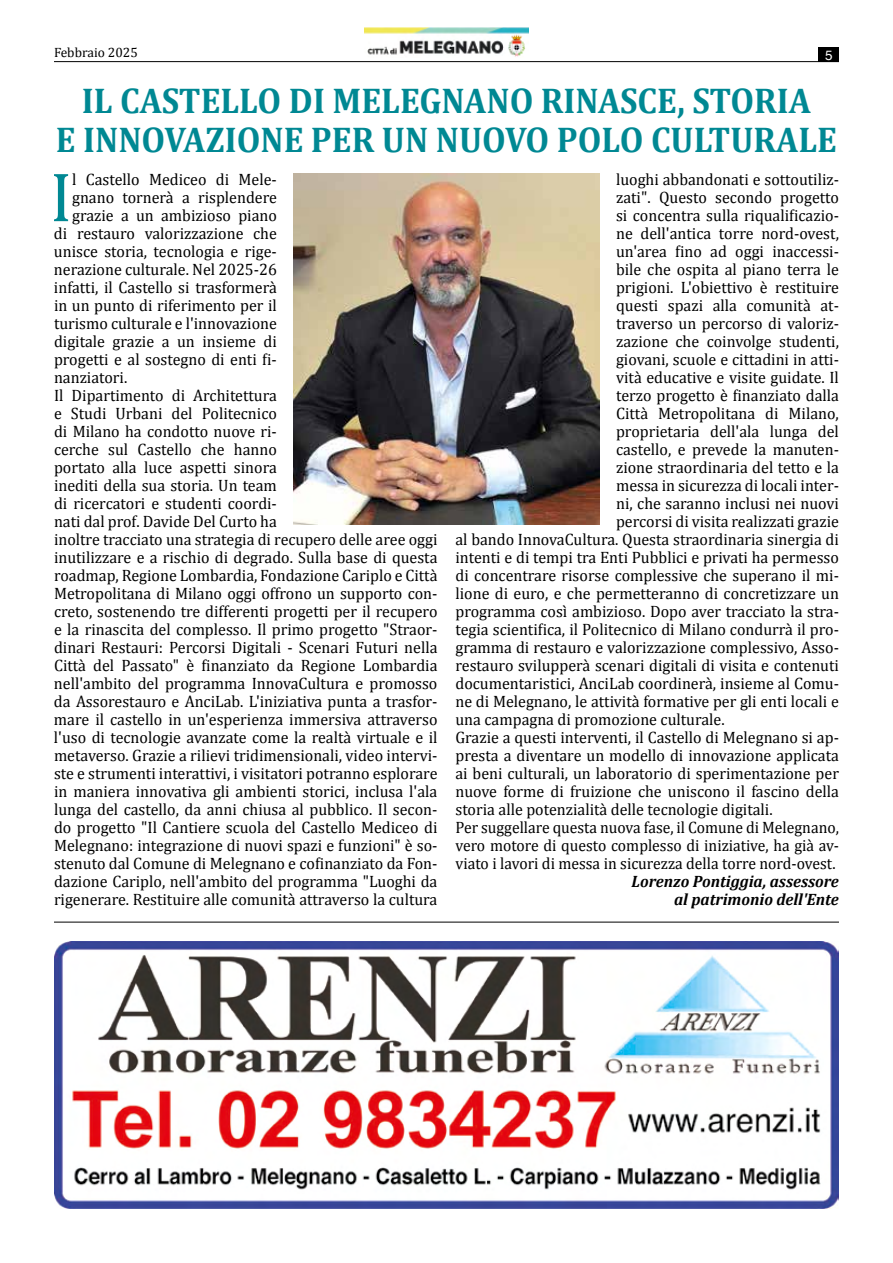
<style>
.page{position:relative;width:893px;height:1263px;background:#fff}
.page>*{position:absolute;margin:0;border:0;box-sizing:border-box;transform-origin:0 0}
.t1{font:70.5px "Cambria";color:#008893}
.t2{font:700 36px/39px "Cambria";color:#008893;text-align:center;scale:.95 1}
.t3{font:16.5px "Cambria";color:#000}
.t4{font:16.5px "Cambria";color:#000;scale:.95 1}
.t5{font:italic 700 16.5px/18px "Cambria";color:#000;text-align:right}
.t6{font:13.5px "Cambria";color:#000}
.t7{font:13.5px "Helvetica";color:#fff}
</style>
<div class="page">
<hr style="left:54px;top:61px;width:785px;height:1px;background:#000">
<div style="left:819px;top:48px;width:20px;height:14px;background:#000"></div>
<img style="left:364px;top:28px;width:164px;height:29px">
<img style="left:54px;top:941px;width:785px;height:268px">
<hr style="left:54px;top:922px;width:785px;height:1px;background:#000">
<img style="left:294px;top:174px;width:305px;height:351px">
<p class="t6" style="left:54px;top:44px;width:85px">Febbraio 2025</p>
<p class="t7" style="left:825px;top:45px;width:9px">5</p>
<h2 class="t2" style="left:56px;top:80px;width:824px">IL CASTELLO DI MELEGNANO RINASCE, STORIA<br>E INNOVAZIONE PER UN NUOVO POLO CULTURALE</h2>
<h1 class="t1" style="left:50px;top:154px;width:24px">I</h1>
<p class="t3" style="left:72px;top:169px;width:206px">l Castello Mediceo di Mele-</p>
<p class="t3" style="left:616px;top:169px;width:224px">luoghi abbandonati e sottoutiliz-</p>
<p class="t3" style="left:616px;top:187px;width:224px">zati". Questo secondo progetto</p>
<p class="t3" style="left:616px;top:205px;width:224px">si concentra sulla riqualificazio-</p>
<p class="t3" style="left:616px;top:223px;width:224px">ne dell'antica torre nord-ovest,</p>
<p class="t3" style="left:616px;top:241px;width:224px">un'area fino ad oggi inaccessi-</p>
<p class="t3" style="left:616px;top:259px;width:224px">bile che ospita al piano terra le</p>
<p class="t3" style="left:616px;top:277px;width:224px">prigioni. L'obiettivo è restituire</p>
<p class="t3" style="left:616px;top:295px;width:224px">questi spazi alla comunità at-</p>
<p class="t3" style="left:616px;top:313px;width:224px">traverso un percorso di valoriz-</p>
<p class="t3" style="left:616px;top:331px;width:224px">zazione che coinvolge studenti,</p>
<p class="t3" style="left:616px;top:349px;width:224px">giovani, scuole e cittadini in atti-</p>
<p class="t3" style="left:616px;top:367px;width:224px">vità educative e visite guidate. Il</p>
<p class="t3" style="left:616px;top:385px;width:224px">terzo progetto è finanziato dalla</p>
<p class="t3" style="left:616px;top:403px;width:224px">Città Metropolitana di Milano,</p>
<p class="t3" style="left:616px;top:421px;width:224px">proprietaria dell'ala lunga del</p>
<p class="t3" style="left:616px;top:439px;width:224px">castello, e prevede la manuten-</p>
<p class="t3" style="left:616px;top:457px;width:224px">zione straordinaria del tetto e la</p>
<p class="t3" style="left:616px;top:475px;width:224px">messa in sicurezza di locali inter-</p>
<p class="t3" style="left:616px;top:493px;width:224px">ni, che saranno inclusi nei nuovi</p>
<p class="t3" style="left:616px;top:511px;width:224px">percorsi di visita realizzati grazie</p>
<p class="t3" style="left:455px;top:529px;width:385px">al bando InnovaCultura. Questa straordinaria sinergia di</p>
<p class="t3" style="left:455px;top:547px;width:385px">intenti e di tempi tra Enti Pubblici e privati ha permesso</p>
<p class="t3" style="left:455px;top:565px;width:385px">di concentrare risorse complessive che superano il mi-</p>
<p class="t3" style="left:455px;top:583px;width:385px">lione di euro, e che permetteranno di concretizzare un</p>
<p class="t3" style="left:455px;top:601px;width:385px">programma così ambizioso. Dopo aver tracciato la stra-</p>
<p class="t3" style="left:455px;top:619px;width:385px">tegia scientifica, il Politecnico di Milano condurrà il pro-</p>
<p class="t3" style="left:455px;top:637px;width:385px">gramma di restauro e valorizzazione complessivo, Asso-</p>
<p class="t3" style="left:455px;top:655px;width:385px">restauro svilupperà scenari digitali di visita e contenuti</p>
<p class="t3" style="left:455px;top:673px;width:385px">documentaristici, AnciLab coordinerà, insieme al Comu-</p>
<p class="t3" style="left:455px;top:691px;width:385px">ne di Melegnano, le attività formative per gli enti locali e</p>
<p class="t3" style="left:455px;top:709px;width:271px">una campagna di promozione culturale.</p>
<p class="t3" style="left:455px;top:727px;width:385px">Grazie a questi interventi, il Castello di Melegnano si ap-</p>
<p class="t3" style="left:455px;top:745px;width:385px">presta a diventare un modello di innovazione applicata</p>
<p class="t3" style="left:455px;top:763px;width:385px">ai beni culturali, un laboratorio di sperimentazione per</p>
<p class="t3" style="left:455px;top:781px;width:385px">nuove forme di fruizione che uniscono il fascino della</p>
<p class="t3" style="left:455px;top:799px;width:319px">storia alle potenzialità delle tecnologie digitali.</p>
<p class="t4" style="left:455px;top:817px;width:405px">Per suggellare questa nuova fase, il Comune di Melegnano,</p>
<p class="t4" style="left:455px;top:835px;width:405px">vero motore di questo complesso di iniziative, ha già av-</p>
<p class="t4" style="left:455px;top:853px;width:402px">viato i lavori di messa in sicurezza della torre nord-ovest.</p>
<p class="t5" style="left:632px;top:872px;width:209px">Lorenzo Pontiggia, assessore al patrimonio dell'Ente</p>
<p class="t3" style="left:72px;top:187px;width:206px">gnano tornerà a risplendere</p>
<p class="t3" style="left:72px;top:205px;width:206px">grazie a un ambizioso piano</p>
<p class="t3" style="left:54px;top:223px;width:224px">di restauro valorizzazione che</p>
<p class="t3" style="left:54px;top:241px;width:224px">unisce storia, tecnologia e rige-</p>
<p class="t3" style="left:54px;top:259px;width:224px">nerazione culturale. Nel 2025-26</p>
<p class="t3" style="left:54px;top:277px;width:224px">infatti, il Castello si trasformerà</p>
<p class="t3" style="left:54px;top:295px;width:224px">in un punto di riferimento per il</p>
<p class="t3" style="left:54px;top:313px;width:224px">turismo culturale e l'innovazione</p>
<p class="t3" style="left:54px;top:331px;width:224px">digitale grazie a un insieme di</p>
<p class="t3" style="left:54px;top:349px;width:224px">progetti e al sostegno di enti fi-</p>
<p class="t3" style="left:54px;top:367px;width:75px">nanziatori.</p>
<p class="t3" style="left:54px;top:385px;width:224px">Il Dipartimento di Architettura</p>
<p class="t3" style="left:54px;top:403px;width:224px">e Studi Urbani del Politecnico</p>
<p class="t3" style="left:54px;top:421px;width:224px">di Milano ha condotto nuove ri-</p>
<p class="t3" style="left:54px;top:439px;width:224px">cerche sul Castello che hanno</p>
<p class="t3" style="left:54px;top:457px;width:224px">portato alla luce aspetti sinora</p>
<p class="t3" style="left:54px;top:475px;width:224px">inediti della sua storia. Un team</p>
<p class="t3" style="left:54px;top:493px;width:224px">di ricercatori e studenti coordi-</p>
<p class="t3" style="left:54px;top:511px;width:224px">nati dal prof. Davide Del Curto ha</p>
<p class="t3" style="left:54px;top:529px;width:385px">inoltre tracciato una strategia di recupero delle aree oggi</p>
<p class="t3" style="left:54px;top:547px;width:385px">inutilizzare e a rischio di degrado. Sulla base di questa</p>
<p class="t3" style="left:54px;top:565px;width:385px">roadmap, Regione Lombardia, Fondazione Cariplo e Città</p>
<p class="t3" style="left:54px;top:583px;width:385px">Metropolitana di Milano oggi offrono un supporto con-</p>
<p class="t3" style="left:54px;top:601px;width:385px">creto, sostenendo tre differenti progetti per il recupero</p>
<p class="t3" style="left:54px;top:619px;width:385px">e la rinascita del complesso. Il primo progetto "Straor-</p>
<p class="t3" style="left:54px;top:637px;width:385px">dinari Restauri: Percorsi Digitali - Scenari Futuri nella</p>
<p class="t3" style="left:54px;top:655px;width:385px">Città del Passato" è finanziato da Regione Lombardia</p>
<p class="t3" style="left:54px;top:673px;width:385px">nell'ambito del programma InnovaCultura e promosso</p>
<p class="t3" style="left:54px;top:691px;width:385px">da Assorestauro e AnciLab. L'iniziativa punta a trasfor-</p>
<p class="t3" style="left:54px;top:709px;width:385px">mare il castello in un'esperienza immersiva attraverso</p>
<p class="t3" style="left:54px;top:727px;width:385px">l'uso di tecnologie avanzate come la realtà virtuale e il</p>
<p class="t3" style="left:54px;top:745px;width:385px">metaverso. Grazie a rilievi tridimensionali, video intervi-</p>
<p class="t3" style="left:54px;top:763px;width:385px">ste e strumenti interattivi, i visitatori potranno esplorare</p>
<p class="t3" style="left:54px;top:781px;width:385px">in maniera innovativa gli ambienti storici, inclusa l'ala</p>
<p class="t3" style="left:54px;top:799px;width:385px">lunga del castello, da anni chiusa al pubblico. Il secon-</p>
<p class="t3" style="left:54px;top:817px;width:385px">do progetto "Il Cantiere scuola del Castello Mediceo di</p>
<p class="t3" style="left:54px;top:835px;width:385px">Melegnano: integrazione di nuovi spazi e funzioni" è so-</p>
<p class="t3" style="left:54px;top:853px;width:385px">stenuto dal Comune di Melegnano e cofinanziato da Fon-</p>
<p class="t3" style="left:54px;top:871px;width:385px">dazione Cariplo, nell'ambito del programma "Luoghi da</p>
<p class="t3" style="left:54px;top:889px;width:385px">rigenerare. Restituire alle comunità attraverso la cultura</p>
</div>
